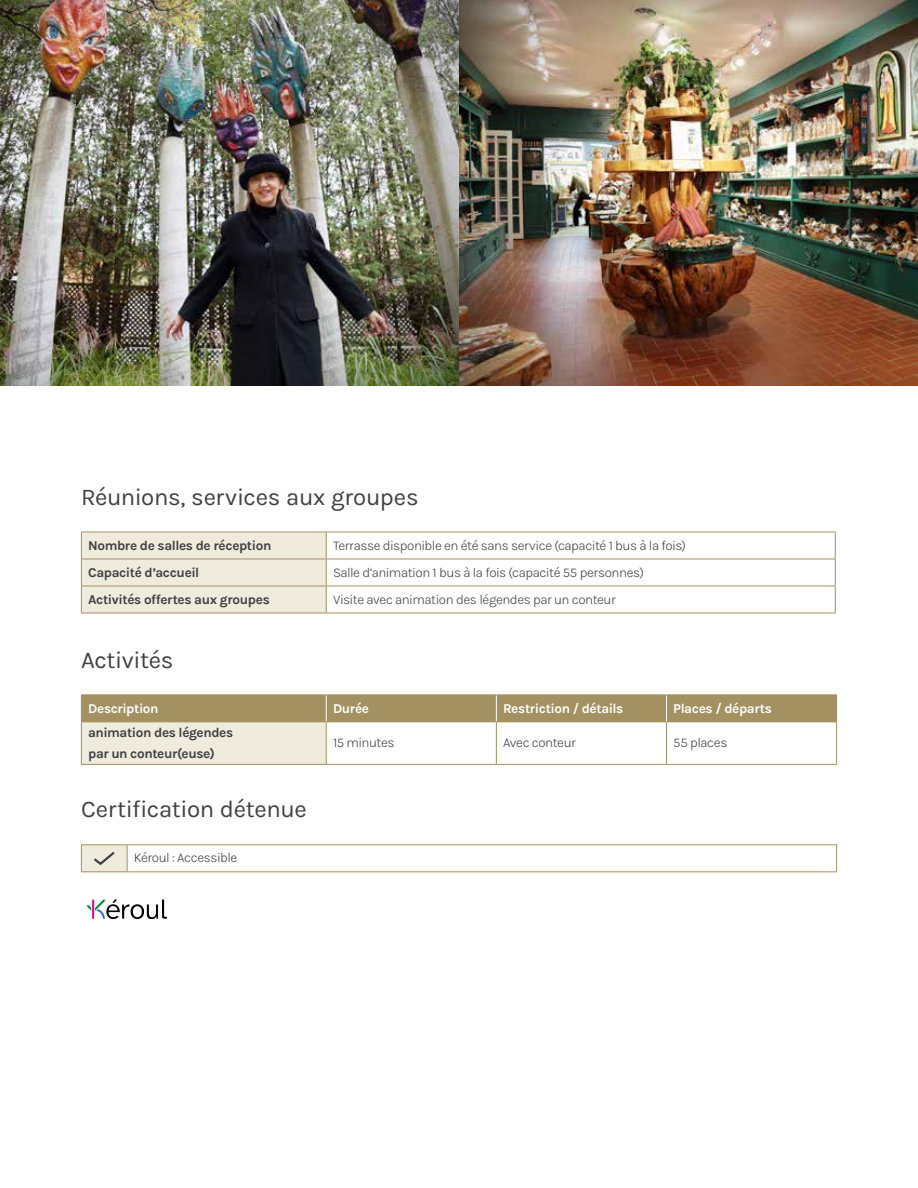
<style>
.page{position:relative;width:918px;height:1188px;background:#fff}
.page>*{position:absolute;margin:0;border:0;box-sizing:border-box;transform-origin:0 0}
.t1{font:24px "Karla";letter-spacing:-.015em;color:#414042}
.t2{font:300 13.5px "Karla";letter-spacing:-.035em;color:#414042}
.t3{font:700 13.5px/20.2px "Karla";letter-spacing:-.03em;color:#414042}
.t4{font:700 13.5px "Karla";letter-spacing:-.03em;color:#fff}
</style>
<div class="page">
<img style="left:0;top:0;width:918px;height:386px">
<hr style="left:326px;top:532px;width:510px;height:1px;background:#a39161">
<hr style="left:326px;top:559px;width:510px;height:1px;background:#a39161">
<hr style="left:326px;top:586px;width:510px;height:1px;background:#a39161">
<svg style="left:81px;top:532px;width:246px;height:81px"></svg>
<svg style="left:835px;top:532px;width:1px;height:81px"></svg>
<hr style="left:81px;top:613px;width:245px;height:1px;background:#a39161">
<hr style="left:326px;top:613px;width:510px;height:1px;background:#a39161">
<div style="left:81px;top:722px;width:245px;height:42px;background:#efebdd"></div>
<hr style="left:81px;top:722px;width:1px;height:42px;background:#a39161">
<hr style="left:326px;top:722px;width:1px;height:42px;background:#a39161">
<hr style="left:496px;top:722px;width:1px;height:42px;background:#a39161">
<hr style="left:666px;top:722px;width:1px;height:42px;background:#a39161">
<hr style="left:836px;top:722px;width:1px;height:42px;background:#a39161">
<hr style="left:81px;top:764px;width:245px;height:1px;background:#a39161">
<hr style="left:326px;top:764px;width:170px;height:1px;background:#a39161">
<hr style="left:496px;top:764px;width:171px;height:1px;background:#a39161">
<hr style="left:666px;top:764px;width:171px;height:1px;background:#a39161">
<div style="left:81px;top:695px;width:756px;height:27px;background:#a39161"></div>
<hr style="left:81px;top:722px;width:245px;height:1px;background:#a39161">
<hr style="left:326px;top:722px;width:170px;height:1px;background:#a39161">
<hr style="left:496px;top:722px;width:171px;height:1px;background:#a39161">
<hr style="left:666px;top:722px;width:171px;height:1px;background:#a39161">
<div style="left:81px;top:845px;width:46px;height:27px;background:#efebdd"></div>
<hr style="left:81px;top:844px;width:46px;height:1px;background:#a39161">
<svg style="left:81px;top:845px;width:1px;height:26px"></svg>
<hr style="left:127px;top:844px;width:710px;height:1px;background:#a39161">
<svg style="left:127px;top:845px;width:1px;height:26px"></svg>
<svg style="left:836px;top:845px;width:1px;height:26px"></svg>
<hr style="left:81px;top:871px;width:46px;height:1px;background:#a39161">
<hr style="left:127px;top:871px;width:710px;height:1px;background:#a39161">
<svg style="left:94px;top:851px;width:21px;height:15px"></svg>
<svg style="left:87px;top:899px;width:80px;height:20px"></svg>
<h1 class="t1" style="left:81px;top:481px;width:339px">Réunions, services aux groupes</h1>
<p class="t3" style="left:88px;top:535px;width:185px">Nombre de salles de réception</p>
<p class="t2" style="left:333px;top:536px;width:355px">Terrasse disponible en été sans service (capacité 1 bus à la fois)</p>
<p class="t3" style="left:88px;top:562px;width:113px">Capacité d’accueil</p>
<p class="t2" style="left:333px;top:563px;width:312px">Salle d’animation 1 bus à la fois (capacité 55 personnes)</p>
<p class="t3" style="left:88px;top:589px;width:183px">Activités offertes aux groupes</p>
<p class="t2" style="left:333px;top:590px;width:284px">Visite avec animation des légendes par un conteur</p>
<h1 class="t1" style="left:81px;top:644px;width:94px">Activités</h1>
<p class="t4" style="left:88px;top:699px;width:72px">Description</p>
<p class="t4" style="left:333px;top:699px;width:38px">Durée</p>
<p class="t4" style="left:503px;top:699px;width:122px">Restriction / détails</p>
<p class="t4" style="left:673px;top:699px;width:100px">Places / départs</p>
<p class="t3" style="left:88px;top:722px;width:147px">animation des légendes par un conteur(euse)</p>
<p class="t2" style="left:333px;top:734px;width:63px">15 minutes</p>
<p class="t2" style="left:503px;top:734px;width:74px">Avec conteur</p>
<p class="t2" style="left:673px;top:734px;width:56px">55 places</p>
<h1 class="t1" style="left:81px;top:794px;width:227px">Certification détenue</h1>
<p class="t2" style="left:134px;top:849px;width:105px">Kéroul : Accessible</p>
</div>
